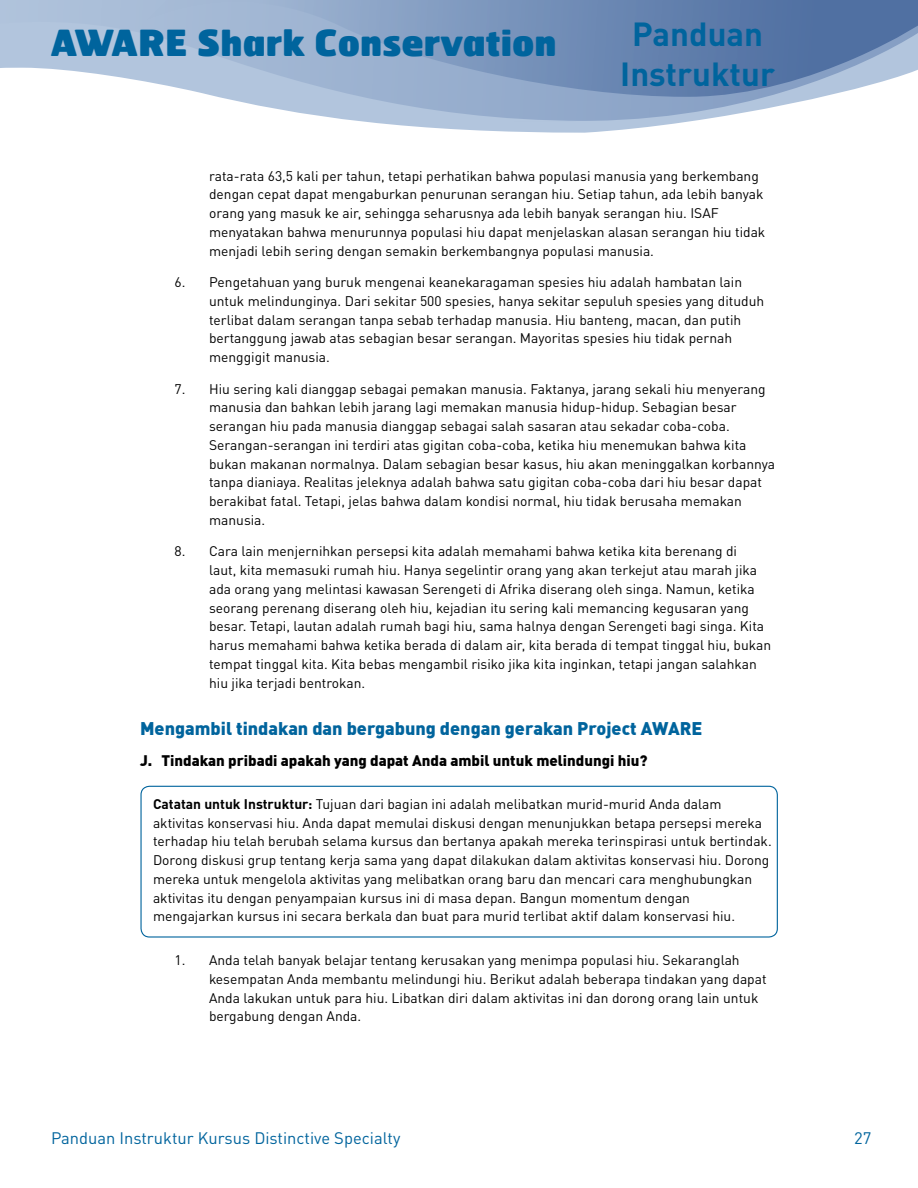
<style>
.page{position:relative;width:918px;height:1188px;background:#fff}
.page>*{position:absolute;margin:0;border:0;box-sizing:border-box;transform-origin:0 0}
.t1{font:900 36px "Hermes FB";color:#00649d}
.t2{font:700 33px/39.6px "DINOT";color:#00649d;text-align:center}
.t3{font:900 18px "DIN Offc";color:#00649d}
.t4{font:16.5px "DINOT";color:#00649d}
.t5{font:900 15px "DIN Offc";color:#000}
.t6{font:13.8px/18.8px "DINOT";color:#000}
.s1{font-weight:700}
</style>
<div class="page">
<svg style="left:378px;top:123px;width:300px;height:10px;fill:#b2c5dd"></svg>
<svg style="left:0;top:0;width:820px;height:123px"></svg>
<svg style="left:143px;top:0;width:775px;height:97px;background:#849cc1"></svg>
<div style="left:140px;top:786px;width:638px;height:152px;border:1px solid #00649d;border-radius:9px"></div>
<h1 class="t1" style="left:51px;top:18px;width:508px">AWARE Shark Conservation</h1>
<h2 class="t2" style="left:620px;top:14px;width:156px">Panduan<br>Instruktur</h2>
<p class="t6" style="left:209px;top:166px;width:558px">rata‑rata 63,5 kali per tahun, tetapi perhatikan bahwa populasi manusia yang berkembang dengan cepat dapat mengaburkan penurunan serangan hiu. Setiap tahun, ada lebih banyak orang yang masuk ke air, sehingga seharusnya ada lebih banyak serangan hiu. ISAF menyatakan bahwa menurunnya populasi hiu dapat menjelaskan alasan serangan hiu tidak menjadi lebih sering dengan semakin berkembangnya populasi manusia.</p>
<p class="t6" style="left:209px;top:273px;width:557px;text-indent:-34px">6. Pengetahuan yang buruk mengenai keanekaragaman spesies hiu adalah hambatan lain untuk melindunginya. Dari sekitar 500 spesies, hanya sekitar sepuluh spesies yang dituduh terlibat dalam serangan tanpa sebab terhadap manusia. Hiu banteng, macan, dan putih bertanggung jawab atas sebagian besar serangan. Mayoritas spesies hiu tidak pernah menggigit manusia.</p>
<p class="t6" style="left:209px;top:379px;width:568px;text-indent:-34px">7. Hiu sering kali dianggap sebagai pemakan manusia. Faktanya, jarang sekali hiu menyerang manusia dan bahkan lebih jarang lagi memakan manusia hidup-hidup. Sebagian besar serangan hiu pada manusia dianggap sebagai salah sasaran atau sekadar coba-coba.<br>Serangan-serangan ini terdiri atas gigitan coba-coba, ketika hiu menemukan bahwa kita bukan makanan normalnya. Dalam sebagian besar kasus, hiu akan meninggalkan korbannya tanpa dianiaya. Realitas jeleknya adalah bahwa satu gigitan coba-coba dari hiu besar dapat berakibat fatal. Tetapi, jelas bahwa dalam kondisi normal, hiu tidak berusaha memakan manusia.</p>
<p class="t6" style="left:209px;top:542px;width:564px;text-indent:-34px">8. Cara lain menjernihkan persepsi kita adalah memahami bahwa ketika kita berenang di<br>laut, kita memasuki rumah hiu. Hanya segelintir orang yang akan terkejut atau marah jika ada orang yang melintasi kawasan Serengeti di Afrika diserang oleh singa. Namun, ketika seorang perenang diserang oleh hiu, kejadian itu sering kali memancing kegusaran yang besar. Tetapi, lautan adalah rumah bagi hiu, sama halnya dengan Serengeti bagi singa. Kita harus memahami bahwa ketika berada di dalam air, kita berada di tempat tinggal hiu, bukan tempat tinggal kita. Kita bebas mengambil risiko jika kita inginkan, tetapi jangan salahkan hiu jika terjadi bentrokan.</p>
<h3 class="t3" style="left:140px;top:716px;width:564px">Mengambil tindakan dan bergabung dengan gerakan Project AWARE</h3>
<p class="t5" style="left:140px;top:751px;width:509px">J. Tindakan pribadi apakah yang dapat Anda ambil untuk melindungi hiu?</p>
<p class="t6" style="left:153px;top:794px;width:620px"><span class="s1">Catatan untuk Instruktur:</span> Tujuan dari bagian ini adalah melibatkan murid-murid Anda dalam aktivitas konservasi hiu. Anda dapat memulai diskusi dengan menunjukkan betapa persepsi mereka terhadap hiu telah berubah selama kursus dan bertanya apakah mereka terinspirasi untuk bertindak.<br>Dorong diskusi grup tentang kerja sama yang dapat dilakukan dalam aktivitas konservasi hiu. Dorong mereka untuk mengelola aktivitas yang melibatkan orang baru dan mencari cara menghubungkan aktivitas itu dengan penyampaian kursus ini di masa depan. Bangun momentum dengan mengajarkan kursus ini secara berkala dan buat para murid terlibat aktif dalam konservasi hiu.</p>
<p class="t6" style="left:209px;top:951px;width:559px;text-indent:-35px">1. Anda telah banyak belajar tentang kerusakan yang menimpa populasi hiu. Sekaranglah kesempatan Anda membantu melindungi hiu. Berikut adalah beberapa tindakan yang dapat Anda lakukan untuk para hiu. Libatkan diri dalam aktivitas ini dan dorong orang lain untuk bergabung dengan Anda.</p>
<p class="t4" style="left:51px;top:1127px;width:351px">Panduan Instruktur Kursus Distinctive Specialty</p>
<p class="t4" style="left:854px;top:1127px;width:19px">27</p>
</div>
